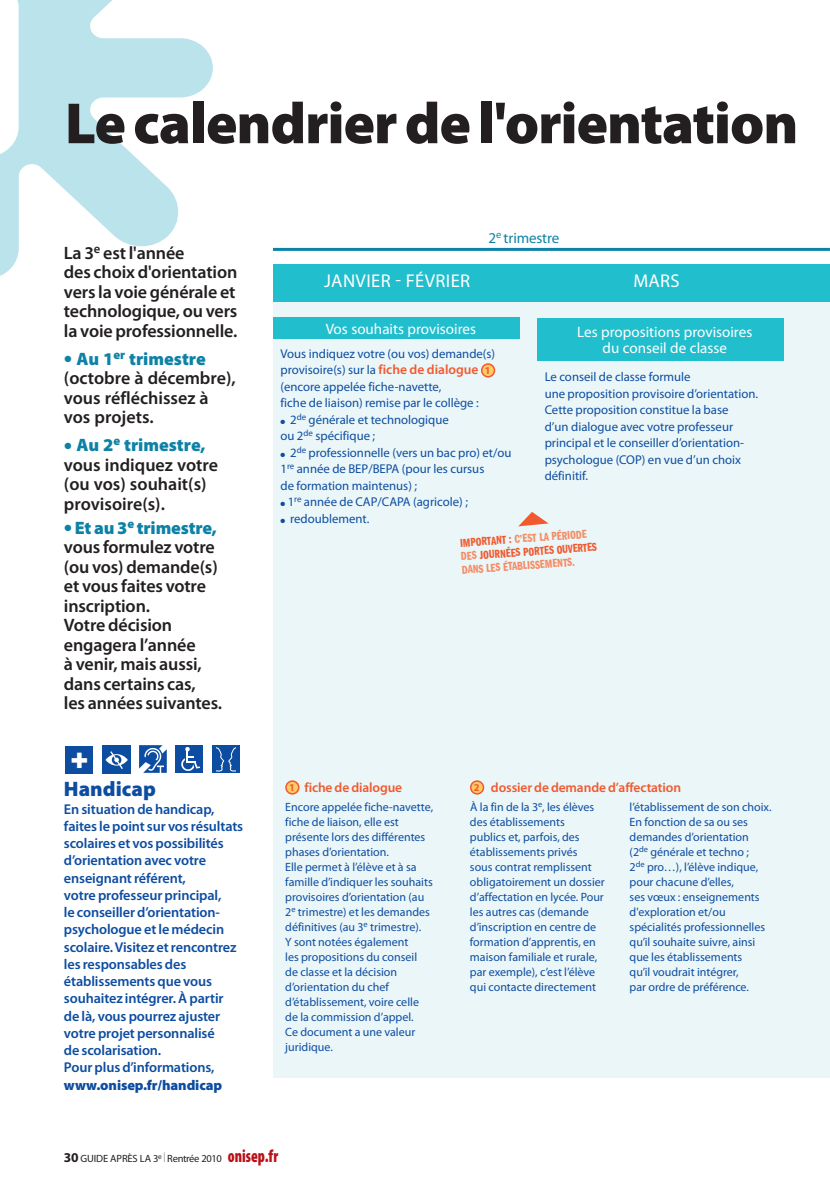
<style>
.page{position:relative;width:830px;height:1191px;background:#fff}
.page>*{position:absolute;margin:0;border:0;box-sizing:border-box;transform-origin:0 0}
.Titre_1_ouverture_bl{font:900 58.5px "Myriad Pro";letter-spacing:-.02em;color:#231f20}
.t1{font:30px "ITC Franklin Gothic Std Hvy";color:#fff}
.Chapô{font:900 21px "Myriad Pro";color:#0d4da1}
.t2{font:18.6px "Myriad Pro";letter-spacing:.02em;color:#fff}
.Texte_courant_justif{font:600 18px/19.5px "Myriad Pro";letter-spacing:-.01em;color:#231f20}
.Chapô-2{font:600 18px/19.5px "Myriad Pro";color:#231f20}
.inscriptions_titre{font:15px "Myriad Pro";color:#fff}
.Article_inter_noir{font:15px "Myriad Pro";color:#0d82a6}
.Texte_courant_justif-2{font:600 14.25px/17.2px "Myriad Pro";letter-spacing:-.01em;color:#0d4da1}
.Texte_courant_justif-3{font:600 13.5px "Myriad Pro";letter-spacing:-.01em;color:#f1592f}
.inscriptions_texte{font:12.75px/16.5px "Myriad Pro";color:#0d4da1}
.inscriptions_encadre{font:12px/15px "Myriad Pro";color:#0d4da1}
.t3{font:12px/13.5px "ITC Franklin Gothic Std Dm Cp";color:#f68b63}
.t4{font:10.5px "Myriad Pro";letter-spacing:-.01em;color:#231f20}
.t5{font:700 10.5px "Myriad Pro";color:#f1592f}
.s1{font-size:27px;color:#0d82a6}
.s2{font-weight:900;color:#0d82a6}
.s3{font-weight:900}
.s4{font-weight:600;font-size:13.5px;color:#f1592f}
.s5{color:#f1592f}
.s6{font-weight:700;font-size:13.5px}
.s7{font-weight:300;font-size:13.5px}
.s8{font-weight:900;font-stretch:condensed;font-size:18px;color:#bb1018}
</style>
<div class="page">
<div style="left:274px;top:273px;width:555px;height:804px;background:#eaf6f8"></div>
<svg style="left:518px;top:512px;width:30px;height:14px"></svg>
<svg style="left:0;top:0;width:213px;height:276px"></svg>
<div style="left:537px;top:317px;width:246px;height:43px;background:#21bece"></div>
<hr style="left:273px;top:248px;width:556px;height:3px;background:#0d82a6">
<div style="left:273px;top:317px;width:246px;height:22px;background:#21bece"></div>
<div style="left:481px;top:364px;width:13px;height:13px;background:#fecb64;border-radius:50%"></div>
<div style="left:480px;top:363px;width:15px;height:14px;border:2px solid #f1592f;border-radius:50%"></div>
<div style="left:273px;top:264px;width:556px;height:37px;background:#21bece"></div>
<div style="left:286px;top:781px;width:12px;height:13px;background:#fecb64;border-radius:50%"></div>
<div style="left:285px;top:780px;width:14px;height:14px;border:2px solid #f1592f;border-radius:50%"></div>
<div style="left:470px;top:781px;width:13px;height:13px;background:#fecb64;border-radius:50%"></div>
<div style="left:469px;top:780px;width:15px;height:14px;border:2px solid #f1592f;border-radius:50%"></div>
<div style="left:65px;top:746px;width:28px;height:27px;background:#0d4da1"></div>
<div style="left:102px;top:746px;width:28px;height:28px;background:#0d4da1"></div>
<svg style="left:105px;top:754px;width:23px;height:11px"></svg>
<svg style="left:109px;top:751px;width:15px;height:18px"></svg>
<svg style="left:139px;top:745px;width:28px;height:28px"></svg>
<div style="left:175px;top:745px;width:28px;height:28px;background:#0d4da1"></div>
<svg style="left:181px;top:747px;width:19px;height:24px"></svg>
<div style="left:212px;top:745px;width:28px;height:28px;background:#0d4da1"></div>
<svg style="left:216px;top:747px;width:20px;height:25px"></svg>
<p class="Titre_1_ouverture_bl" style="left:65px;top:84px;width:734px">Le calendrier de l'orientation</p>
<p class="Texte_courant_justif" style="left:64px;top:242px;width:175px">La 3<sup>e</sup> est l'année<br>des choix d'orientation vers la voie générale et technologique, ou vers la voie professionnelle.</p>
<p class="Chapô-2" style="left:64px;top:348px;width:173px"><span class="s1">•</span> <span class="s2">Au 1</span><sup>er</sup> <span class="s2">trimestre </span>(octobre à décembre), vous réfléchissez à vos projets.</p>
<p class="Chapô-2" style="left:64px;top:435px;width:155px"><span class="s1">•</span> <span class="s2">Au 2</span><sup>e</sup> <span class="s2">trimestre, </span>vous indiquez votre (ou vos) souhait(s) provisoire(s).</p>
<p class="Texte_courant_justif" style="left:64px;top:517px;width:155px"><span class="s1">•</span> <span class="s2">Et au 3</span><sup>e</sup> <span class="s2">trimestre, </span>vous formulez votre (ou vos) demande(s) et vous faites votre inscription.</p>
<p class="Texte_courant_justif" style="left:64px;top:615px;width:160px">Votre décision engagera l’année<br>à venir, mais aussi, dans certains cas,<br>les années suivantes.</p>
<p class="t1" style="left:71px;top:741px;width:19px">+</p>
<p class="Chapô" style="left:64px;top:775px;width:93px">Handicap</p>
<p class="Texte_courant_justif-2" style="left:64px;top:799px;width:181px">En situation de handicap, faites le point sur vos résultats scolaires et vos possibilités d’orientation avec votre enseignant référent,<br>votre professeur principal,<br>le conseiller d’orientation&shy;psychologue et le médecin scolaire. Visitez et rencontrez les responsables des établissements que vous souhaitez intégrer. À partir<br>de là, vous pourrez ajuster votre projet personnalisé<br>de scolarisation.</p>
<p class="Texte_courant_justif-2" style="left:64px;top:1058px;width:160px;line-height:18px">Pour plus d’informations, <span class="s3">www.onisep.fr/handicap</span></p>
<p class="Article_inter_noir" style="left:488px;top:229px;width:72px">2<sup>e</sup> trimestre</p>
<p class="t2" style="left:324px;top:270px;width:148px">JANVIER - février</p>
<p class="t2" style="left:633px;top:270px;width:48px">mars</p>
<p class="inscriptions_titre" style="left:325px;top:320px;width:152px">Vos souhaits provisoires</p>
<p class="inscriptions_texte" style="left:280px;top:345px;width:216px">Vous indiquez votre (ou vos) demande(s) provisoire(s) sur la <span class="s4">fiche de dialogue</span></p>
<p class="t5" style="left:484px;top:363px;width:7px">1</p>
<p class="inscriptions_texte" style="left:280px;top:378px;width:199px">(encore appelée fiche-navette,<br>fiche de liaison) remise par le collège :</p>
<p class="inscriptions_texte" style="left:280px;top:411px;width:170px">● 2<sup>de</sup> générale et technologique ou 2<sup>de</sup> spécifique ;</p>
<p class="inscriptions_texte" style="left:280px;top:444px;width:232px">● 2<sup>de</sup> professionnelle (vers un bac pro) et/ou<br>1<sup>re</sup> année de BEP/BEPA</p>
<p class="inscriptions_texte" style="left:280px;top:461px;width:205px;text-indent:121px">(pour les cursus de formation maintenus) ;</p>
<p class="inscriptions_texte" style="left:280px;top:494px;width:117px">● 1<sup>re</sup> année de CAP/CAPA</p>
<p class="inscriptions_texte" style="left:413px;top:494px;width:56px">(agricole) ;</p>
<p class="inscriptions_texte" style="left:280px;top:510px;width:90px">● redoublement.</p>
<p class="inscriptions_titre" style="left:577px;top:322px;width:176px">Les propositions provisoires</p>
<p class="inscriptions_titre" style="left:602px;top:338px;width:126px">du conseil de classe</p>
<p class="inscriptions_texte" style="left:544px;top:368px;width:215px">Le conseil de classe formule<br>une proposition provisoire d’orientation.<br>Cette proposition constitue la base<br>d’un dialogue avec votre professeur principal et le conseiller d’orientation&shy;psychologue (COP) en vue d’un choix définitif.</p>
<p class="t3" style="left:459px;top:536px;width:137px;rotate:-4deg"><span class="s5">Important :</span> c’est la période des <span class="s5">journées portes ouvertes </span>dans les établissements.</p>
<p class="t5" style="left:289px;top:780px;width:7px">1</p>
<p class="Texte_courant_justif-3" style="left:304px;top:778px;width:99px">fiche de dialogue</p>
<p class="inscriptions_encadre" style="left:285px;top:799px;width:149px">Encore appelée fiche-navette, fiche de liaison, elle est présente lors des différentes phases d’orientation.<br>Elle permet à l’élève et à sa famille d’indiquer les souhaits provisoires d’orientation (au<br>2<sup>e</sup> trimestre) et les demandes définitives (au 3<sup>e</sup> trimestre).<br>Y sont notées également<br>les propositions du conseil<br>de classe et la décision d’orientation du chef d’établissement, voire celle de la commission d’appel.<br>Ce document a une valeur juridique.</p>
<p class="inscriptions_encadre" style="left:469px;top:799px;width:136px">à la fin de la 3<sup>e</sup>, les élèves des établissements<br>publics et, parfois, des établissements privés<br>sous contrat remplissent obligatoirement un dossier d’affectation en lycée. Pour les autres cas (demande d’inscription en centre de formation d’apprentis, en maison familiale et rurale, par exemple), c’est l’élève qui contacte directement</p>
<p class="inscriptions_encadre" style="left:629px;top:799px;width:143px">l’établissement de son choix.</p>
<p class="t5" style="left:473px;top:780px;width:7px">2</p>
<p class="Texte_courant_justif-3" style="left:490px;top:778px;width:192px">dossier de demande d’affectation</p>
<p class="inscriptions_encadre" style="left:629px;top:814px;width:137px">En fonction de sa ou ses demandes d’orientation (2<sup>de</sup> générale et techno ;<br>2<sup>de</sup> pro…), l’élève indique, pour chacune d’elles,<br>ses vœux : enseignements d'exploration et/ou spécialités professionnelles qu’il souhaite suivre, ainsi que les établissements qu’il voudrait intégrer,<br>par ordre de préférence.</p>
<p class="t4" style="left:64px;top:1152px;width:216px"><span class="s6">30</span> guide après la 3<sup>e</sup> <span class="s7">l</span> rentrée 2010 <span class="s8">onisep.fr</span></p>
</div>
